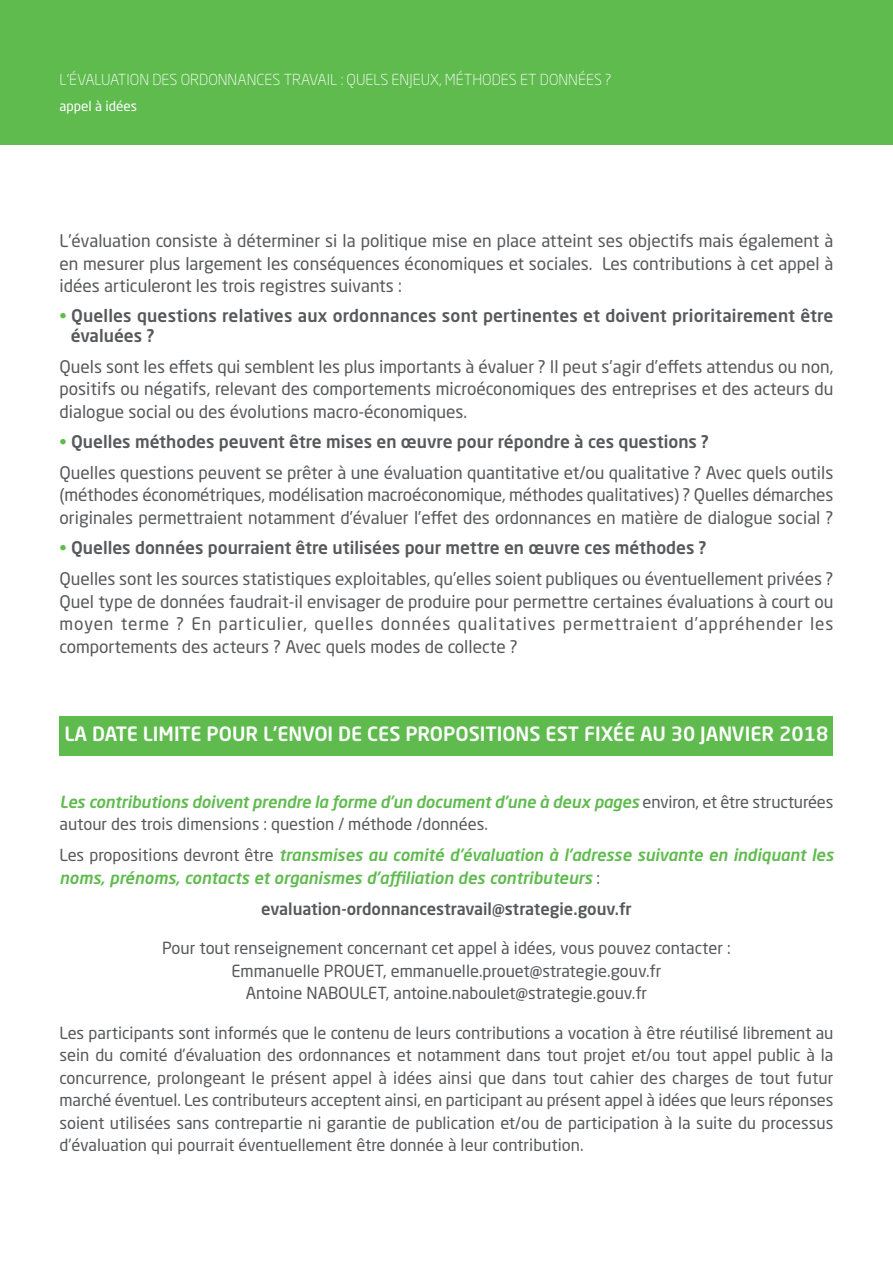
<style>
.page{position:relative;width:893px;height:1263px;background:#fff}
.page>*{position:absolute;margin:0;border:0;box-sizing:border-box;transform-origin:0 0}
.t1{font:500 19.5px "Neo Sans Pro";color:#fff}
.t2{font:17.25px/22.5px "Neo Sans Pro";color:#57585a;text-align:justify}
.t3{font:500 17.25px/19.5px "Neo Sans Pro";letter-spacing:.01em;color:#57585a}
.t4{font:16.5px/22.5px "Neo Sans Pro";color:#57585a}
.t5{font:italic 500 16.5px/22.5px "Neo Sans Pro";color:#5fbb4e}
.t6{font:500 16.5px "Neo Sans Pro";color:#57585a}
.t7{font:300 15px "Neo Sans Pro";color:#fff}
.t8{font:13.5px "Neo Sans Pro";color:#fff}
.s1{font-weight:400;color:#5fbb4e}
.s2{color:#5fbb4e}
.s3{font-weight:500}
.s4{font-weight:500;font-style:italic;color:#5fbb4e}
.s5{font-weight:400;font-style:normal;color:#57585a}
</style>
<div class="page">
<div style="left:0;top:0;width:893px;height:145px;background:#5fbb4e"></div>
<div style="left:60px;top:717px;width:773px;height:39px;background:#5fbb4e"></div>
<p class="t7" style="left:60px;top:74px;width:553px">L’ÉVALUATION DES ORDONNANCES TRAVAIL : QUELS ENJEUX, MÉTHODES ET DONNÉES ?</p>
<p class="t8" style="left:60px;top:101px;width:79px">appel à idées</p>
<p class="t2" style="left:60px;top:231px;width:775px">l’évaluation consiste à déterminer si la politique mise en place atteint ses objectifs mais également à en mesurer plus largement les conséquences économiques et sociales. les contributions à cet appel à idées articuleront les trois registres suivants :</p>
<p class="t3" style="left:71px;top:308px;width:764px;text-indent:-11px"><span class="s1">•</span> Quelles questions relatives aux ordonnances sont pertinentes et doivent prioritairement être évaluées ?</p>
<p class="t2" style="left:60px;top:357px;width:775px">Quels sont les effets qui semblent les plus importants à évaluer ? il peut s’agir d’effets attendus ou non, positifs ou négatifs, relevant des comportements microéconomiques des entreprises et des acteurs du dialogue social ou des évolutions macro-économiques.</p>
<p class="t2" style="left:60px;top:428px;width:775px;line-height:31px"><span class="s2">•</span> <span class="s3">Quelles méthodes peuvent être mises en œuvre pour répondre à ces questions ?<br></span>Quelles questions peuvent se prêter à une évaluation quantitative et/ou qualitative ? avec quels outils</p>
<p class="t2" style="left:60px;top:485px;width:775px">(méthodes économétriques, modélisation macroéconomique, méthodes qualitatives) ? Quelles démarches originales permettraient notamment d’évaluer l’effet des ordonnances en matière de dialogue social ?</p>
<p class="t2" style="left:60px;top:534px;width:775px;line-height:31px"><span class="s2">•</span> <span class="s3">Quelles données pourraient être utilisées pour mettre en œuvre ces méthodes ?<br></span>Quelles sont les sources statistiques exploitables, qu’elles soient publiques ou éventuellement privées ?</p>
<p class="t2" style="left:60px;top:591px;width:775px">Quel type de données faudrait-il envisager de produire pour permettre certaines évaluations à court ou moyen terme ? en particulier, quelles données qualitatives permettraient d’appréhender les comportements des acteurs ? avec quels modes de collecte ?</p>
<p class="t1" style="left:65px;top:726px;width:765px">LA DATE LIMITE POUR L’ENVOI DE CES PROPOSITIONS EST FIXÉE AU 30 JANVIER 2018</p>
<p class="t4" style="left:60px;top:792px;width:775px"><span class="s4">Les contributions doivent prendre la forme d’un document d’une à deux pages</span> environ, et être structurées autour des trois dimensions : question / méthode /données.</p>
<p class="t5" style="left:60px;top:845px;width:775px"><span class="s5">les propositions devront être</span> transmises au comité d’évaluation à l’adresse suivante en indiquant les noms, prénoms, contacts et organismes d’affiliation des contributeurs <span class="s5">:</span></p>
<p class="t6" style="left:261px;top:902px;width:372px">evaluation-ordonnancestravail@strategie.gouv.fr</p>
<p class="t4" style="left:162px;top:938px;width:570px;text-align:center">pour tout renseignement concernant cet appel à idées, vous pouvez contacter : emmanuelle pROUeT, emmanuelle.prouet@strategie.gouv.fr<br>antoine NaBOUleT, antoine.naboulet@strategie.gouv.fr</p>
<p class="t4" style="left:60px;top:1023px;width:775px;text-align:justify">les participants sont informés que le contenu de leurs contributions a vocation à être réutilisé librement au sein du comité d’évaluation des ordonnances et notamment dans tout projet et/ou tout appel public à la concurrence, prolongeant le présent appel à idées ainsi que dans tout cahier des charges de tout futur marché éventuel. les contributeurs acceptent ainsi, en participant au présent appel à idées que leurs réponses soient utilisées sans contrepartie ni garantie de publication et/ou de participation à la suite du processus d’évaluation qui pourrait éventuellement être donnée à leur contribution.</p>
</div>
